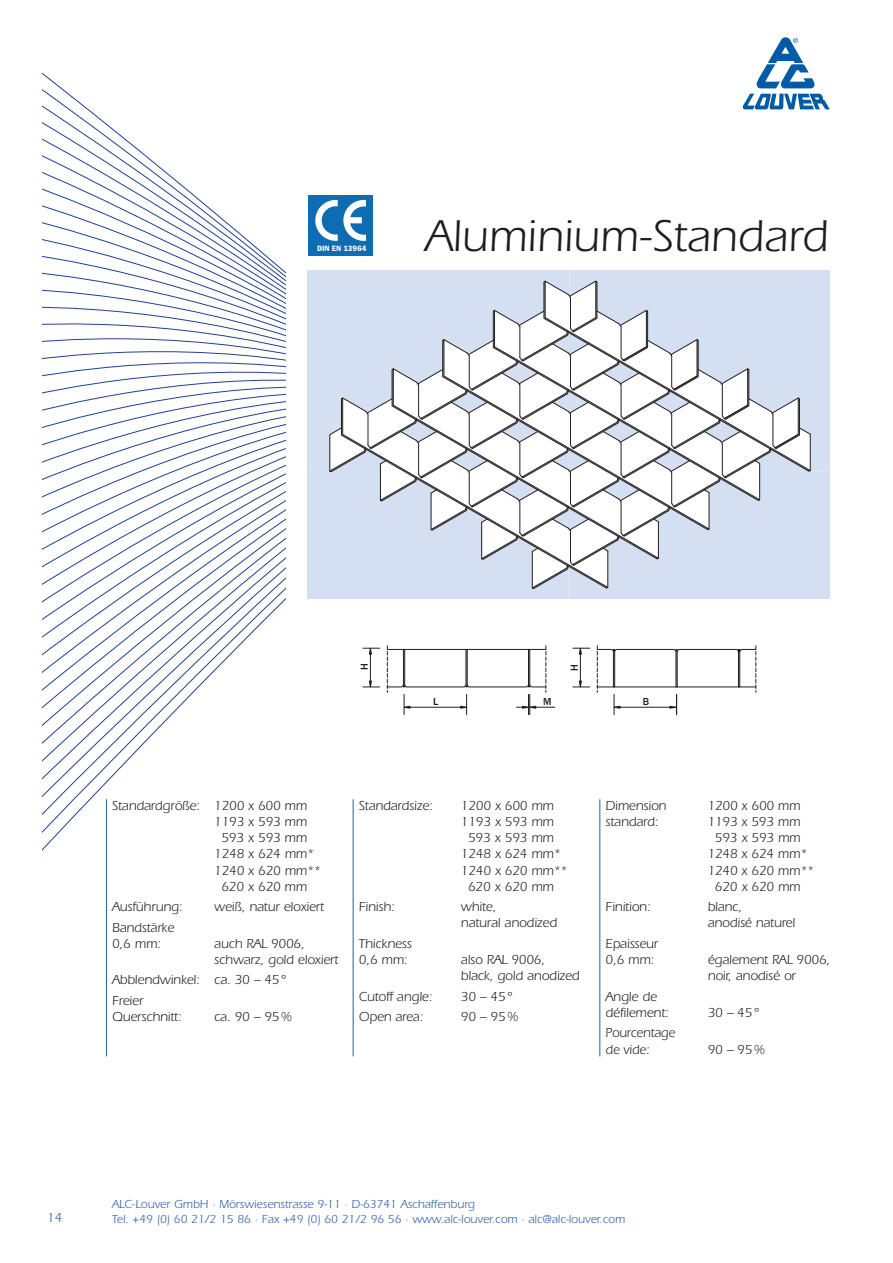
<style>
.page{position:relative;width:893px;height:1263px;background:#fff}
.page>*{position:absolute;margin:0;border:0;box-sizing:border-box;transform-origin:0 0}
.t1{font:46.2px "Itc Eras";color:#201d1e}
.t2{font:13.5px/16.2px "Itc Eras";letter-spacing:-.01em;color:#201d1e}
.t3{font:13.5px "Itc Eras";color:#295ca6}
.t4{font:12px "Itc Eras";color:#295ca6}
.t5{font:500 10.5px "Franklin Gothic";color:#201d1e}
.t6{font:600 condensed 8.1px "Franklin Gothic";letter-spacing:-.01em;color:#fff;scale:1.14 1}
</style>
<div class="page">
<svg style="left:47px;top:588px;width:239px;height:10px"></svg>
<svg style="left:43px;top:569px;width:243px;height:19px"></svg>
<svg style="left:43px;top:551px;width:243px;height:18px"></svg>
<svg style="left:43px;top:532px;width:243px;height:19px"></svg>
<svg style="left:43px;top:513px;width:243px;height:19px"></svg>
<svg style="left:43px;top:495px;width:243px;height:18px"></svg>
<svg style="left:43px;top:476px;width:243px;height:19px"></svg>
<svg style="left:43px;top:73px;width:243px;height:398px"></svg>
<svg style="left:307px;top:271px;width:522px;height:328px"></svg>
<svg style="left:362px;top:645px;width:395px;height:70px"></svg>
<svg style="left:42px;top:598px;width:244px;height:404px"></svg>
<svg style="left:742px;top:37px;width:87px;height:73px"></svg>
<hr style="left:599px;top:799px;width:1px;height:257px;background:#295ca6">
<hr style="left:353px;top:799px;width:1px;height:257px;background:#295ca6">
<hr style="left:106px;top:799px;width:1px;height:257px;background:#285ca7">
<div style="left:309px;top:195px;width:64px;height:60px;background:#0e6cb3"></div>
<svg style="left:315px;top:200px;width:51px;height:41px"></svg>
<p class="t6" style="left:317px;top:245px;width:45px">DIN EN 13964</p>
<h1 class="t1" style="left:425px;top:220px;width:405px">Aluminium-Standard</h1>
<p class="t5" style="left:360px;top:670px;width:8px;rotate:-90deg">H</p>
<p class="t5" style="left:570px;top:671px;width:8px;rotate:-90deg">H</p>
<p class="t5" style="left:433px;top:697px;width:7px">L</p>
<p class="t5" style="left:642px;top:697px;width:8px">B</p>
<p class="t5" style="left:543px;top:697px;width:10px">M</p>
<p class="t2" style="left:112px;top:799px;width:196px">Standardgröße: 1200 x 600 mm</p>
<p class="t2" style="left:214px;top:815px;width:94px">1193 x 593 mm</p>
<p class="t2" style="left:221px;top:831px;width:87px">593 x 593 mm</p>
<p class="t2" style="left:214px;top:847px;width:101px">1248 x 624 mm*</p>
<p class="t2" style="left:214px;top:863px;width:108px">1240 x 620 mm**</p>
<p class="t2" style="left:221px;top:880px;width:87px">620 x 620 mm</p>
<p class="t2" style="left:112px;top:900px;width:72px">Ausführung:</p>
<p class="t2" style="left:214px;top:900px;width:111px">weiß, natur eloxiert</p>
<p class="t2" style="left:112px;top:920px;width:64px">Bandstärke<br>0,6 mm:</p>
<p class="t2" style="left:214px;top:937px;width:126px">auch RAL 9006, schwarz, gold eloxiert</p>
<p class="t2" style="left:112px;top:971px;width:176px;line-height:20.4px">Abblendwinkel: ca. 30 – 45°<br>Freier</p>
<p class="t2" style="left:112px;top:1010px;width:71px">Querschnitt:</p>
<p class="t2" style="left:214px;top:1010px;width:79px">ca. 90 – 95%</p>
<p class="t2" style="left:359px;top:799px;width:76px">Standardsize:</p>
<p class="t2" style="left:461px;top:799px;width:94px">1200 x 600 mm</p>
<p class="t2" style="left:461px;top:815px;width:94px">1193 x 593 mm</p>
<p class="t2" style="left:468px;top:831px;width:87px">593 x 593 mm</p>
<p class="t2" style="left:461px;top:847px;width:101px">1248 x 624 mm*</p>
<p class="t2" style="left:461px;top:863px;width:108px">1240 x 620 mm**</p>
<p class="t2" style="left:468px;top:880px;width:87px">620 x 620 mm</p>
<p class="t2" style="left:359px;top:900px;width:38px">Finish:</p>
<p class="t2" style="left:461px;top:900px;width:98px">white,<br>natural anodized</p>
<p class="t2" style="left:359px;top:937px;width:54px">Thickness<br>0,6 mm:</p>
<p class="t2" style="left:461px;top:953px;width:120px">also RAL 9006, black, gold anodized</p>
<p class="t2" style="left:359px;top:990px;width:75px">Cutoff angle:</p>
<p class="t2" style="left:461px;top:990px;width:53px">30 – 45°</p>
<p class="t2" style="left:359px;top:1010px;width:66px">Open area:</p>
<p class="t2" style="left:461px;top:1010px;width:59px">90 – 95%</p>
<p class="t2" style="left:605px;top:799px;width:62px">Dimension</p>
<p class="t2" style="left:707px;top:799px;width:94px">1200 x 600 mm</p>
<p class="t2" style="left:605px;top:815px;width:55px">standard:</p>
<p class="t2" style="left:707px;top:815px;width:94px">1193 x 593 mm</p>
<p class="t2" style="left:714px;top:831px;width:87px">593 x 593 mm</p>
<p class="t2" style="left:707px;top:847px;width:101px">1248 x 624 mm*</p>
<p class="t2" style="left:707px;top:863px;width:108px">1240 x 620 mm**</p>
<p class="t2" style="left:714px;top:880px;width:87px">620 x 620 mm</p>
<p class="t2" style="left:605px;top:900px;width:47px">Finition:</p>
<p class="t2" style="left:707px;top:900px;width:89px">blanc,<br>anodisé naturel</p>
<p class="t2" style="left:605px;top:937px;width:54px">Epaisseur<br>0,6 mm:</p>
<p class="t2" style="left:707px;top:953px;width:124px">également RAL 9006, noir, anodisé or</p>
<p class="t2" style="left:605px;top:990px;width:65px">Angle de défilement:</p>
<p class="t2" style="left:605px;top:1026px;width:71px">Pourcentage de vide:</p>
<p class="t2" style="left:707px;top:1006px;width:53px">30 – 45°</p>
<p class="t2" style="left:707px;top:1042px;width:59px">90 – 95%</p>
<p class="t4" style="left:112px;top:1200px;width:364px">ALC-Louver GmbH · Mörswiesenstrasse 9-11 · D-63741 Aschaffenburg</p>
<p class="t3" style="left:47px;top:1213px;width:17px">14</p>
<p class="t4" style="left:112px;top:1215px;width:514px">Tel. +49 (0) 60 21/2 15 86 · Fax +49 (0) 60 21/2 96 56 · www.alc-louver.com · alc@alc-louver.com</p>
</div>
